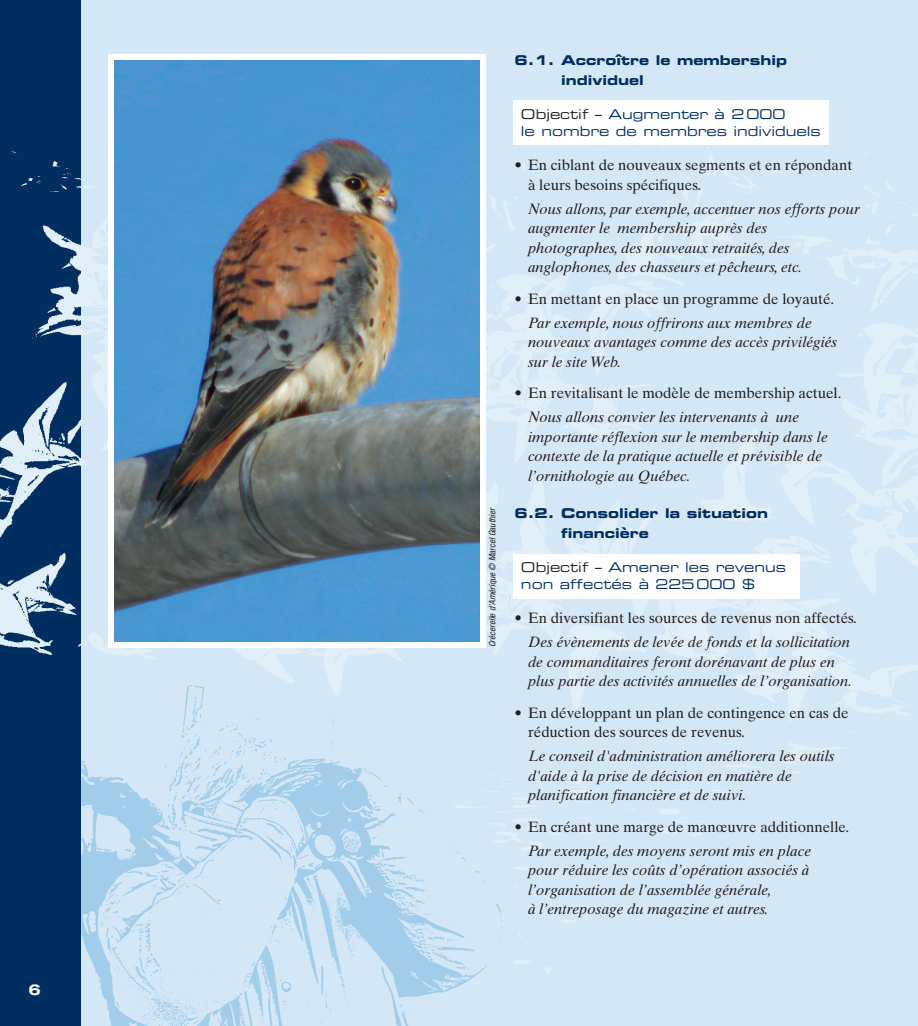
<style>
.page{position:relative;width:918px;height:1026px;background:#fff}
.page>*{position:absolute;margin:0;border:0;box-sizing:border-box;transform-origin:0 0}
.t1{font:italic 15px/19.5px "Times Ten";color:#231f20}
.t2{font:15px/19.5px "Times Ten";color:#231f20}
.t3{font:700 expanded 15px "Helvetica Neue";color:#fff}
.t4{font:13.5px/16.5px "Eurostile Extended Two";color:#002e60}
.t5{font:13.5px/19.5px "Eurostile Bold Extended Two";color:#002e60}
.t6{font:italic condensed 9px "Helvetica Neue";letter-spacing:.005em;color:#231f20}
.s1{color:#231f20}
</style>
<div class="page">
<div style="left:81px;top:0;width:837px;height:1026px;background:#d4e7f6"></div>
<div style="left:0;top:0;width:81px;height:1026px;background:#002e60"></div>
<img style="left:0;top:145px;width:918px;height:829px">
<img style="left:115px;top:61px;width:364px;height:580px">
<div style="left:108px;top:54px;width:378px;height:594px;border:6px solid #fff"></div>
<img style="left:81px;top:681px;width:432px;height:345px">
<div style="left:513px;top:100px;width:316px;height:45px;background:#fff"></div>
<div style="left:513px;top:554px;width:286px;height:44px;background:#fff"></div>
<p class="t3" style="left:28px;top:984px;width:14px">6</p>
<p class="t6" style="left:489px;top:647px;width:141px;rotate:-90deg">Crécerelle d’Amérique © Marcel Ga uthier</p>
<p class="t5" style="left:561px;top:52px;width:228px;text-indent:-47px">6.1. Accroître le membership individuel</p>
<p class="t4" style="left:521px;top:107px;width:301px"><span class="s1">Objectif –</span> Augmenter à 2000<br>le nombre de membres individuels</p>
<p class="t2" style="left:528px;top:157px;width:326px;text-indent:-14px">• En ciblant de nouveaux segments et en répondant à leurs besoins spécifiques.</p>
<p class="t1" style="left:528px;top:200px;width:334px">Nous allons, par exemple, accentuer nos efforts pour augmenter le membership auprès des photographes, des nouveaux retraités, des anglophones, des chasseurs et pêcheurs, etc.</p>
<p class="t2" style="left:514px;top:290px;width:321px">• En mettant en place un programme de loyauté.</p>
<p class="t1" style="left:528px;top:314px;width:311px">Par exemple, nous offrirons aux membres de nouveaux avantages comme des accès privilégiés sur le site Web.</p>
<p class="t2" style="left:514px;top:385px;width:328px">• En revitalisant le modèle de membership actuel.</p>
<p class="t1" style="left:528px;top:409px;width:301px">Nous allons convier les intervenants à une importante réflexion sur le membership dans le contexte de la pratique actuelle et prévisible de l’ornithologie au Québec.</p>
<p class="t5" style="left:561px;top:505px;width:208px;text-indent:-47px">6.2. Consolider la situation financière</p>
<p class="t4" style="left:521px;top:560px;width:267px"><span class="s1">Objectif –</span> Amener les revenus non affectés à 225 000 $</p>
<p class="t2" style="left:514px;top:610px;width:344px">• En diversifiant les sources de revenus non affectés.</p>
<p class="t1" style="left:528px;top:634px;width:326px">Des évènements de levée de fonds et la sollicitation de commanditaires feront dorénavant de plus en plus partie des activités annuelles de l’organisation.</p>
<p class="t2" style="left:528px;top:704px;width:322px;text-indent:-14px">• En développant un plan de contingence en cas de réduction des sources de revenus.</p>
<p class="t1" style="left:528px;top:748px;width:308px">Le conseil d'administration améliorera les outils d'aide à la prise de décision en matière de planification financière et de suivi.</p>
<p class="t2" style="left:514px;top:818px;width:336px">• En créant une marge de manœuvre additionnelle.</p>
<p class="t1" style="left:528px;top:842px;width:285px">Par exemple, des moyens seront mis en place pour réduire les coûts d’opération associés à l’organisation de l’assemblée générale,<br>à l’entreposage du magazine et autres.</p>
</div>
